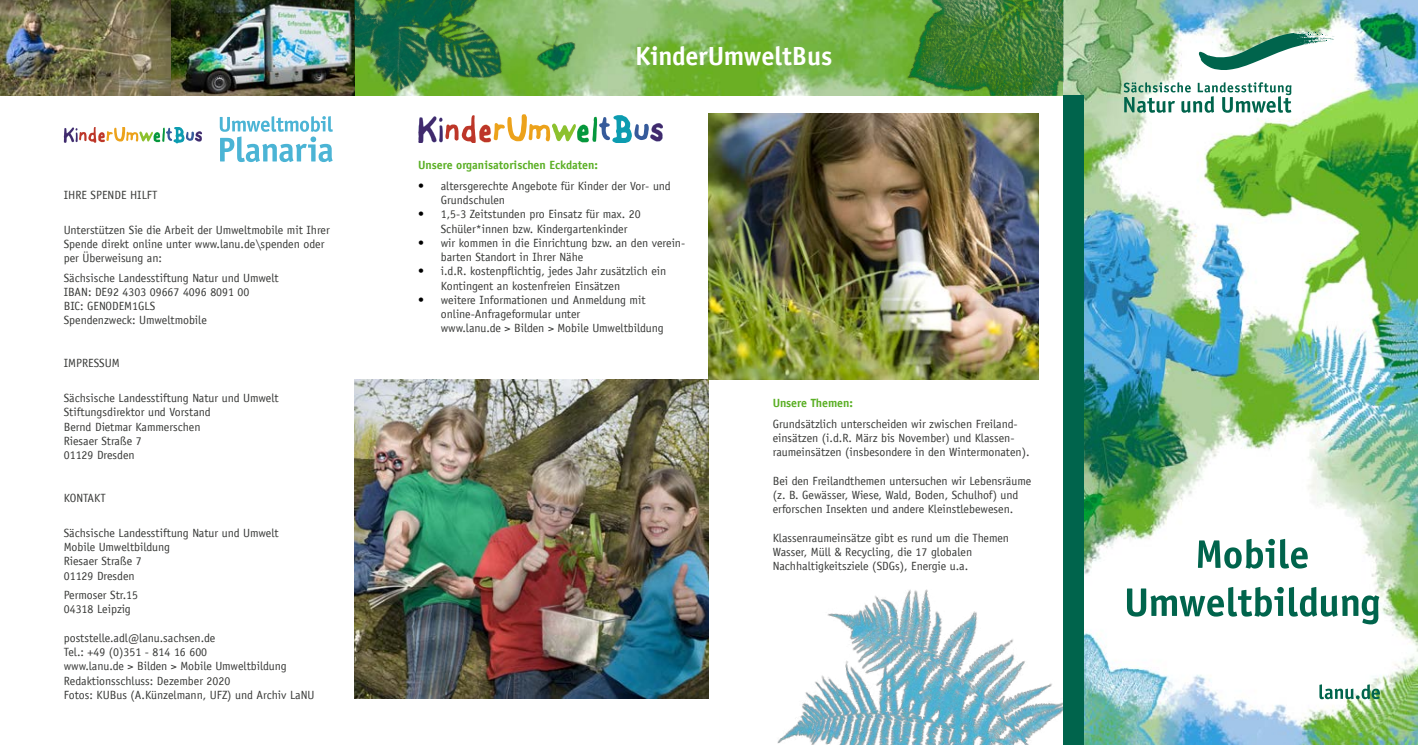
<style>
.page{position:relative;width:1418px;height:745px;background:#fff}
.page>*{position:absolute;margin:0;border:0;box-sizing:border-box;transform-origin:0 0}
.Überschrift_H2{font:700 26.25px "Officina Sans LT";color:#fff}
.Überschrift_H4{font:11.88px/14.2px "Officina Sans LT";color:#383937}
.Überschrift_H3{font:700 11.88px "Officina Sans LT";color:#5aaf24}
.s1{color:#000}
</style>
<div class="page">
<img style="left:599px;top:0;width:249px;height:96px">
<img style="left:0;top:0;width:516px;height:96px">
<img style="left:1063px;top:0;width:354px;height:744px">
<img style="left:354px;top:379px;width:355px;height:319px">
<svg style="left:418px;top:114px;width:245px;height:29px"></svg>
<img style="left:709px;top:113px;width:329px;height:266px">
<svg style="left:64px;top:127px;width:138px;height:16px"></svg>
<svg style="left:220px;top:116px;width:113px;height:46px"></svg>
<img style="left:516px;top:0;width:83px;height:96px">
<img style="left:848px;top:0;width:215px;height:96px">
<img style="left:777px;top:589px;width:286px;height:155px">
<svg style="left:1198px;top:31px;width:137px;height:40px"></svg>
<svg style="left:1123px;top:82px;width:168px;height:31px"></svg>
<svg style="left:1319px;top:684px;width:60px;height:14px"></svg>
<div style="left:1063px;top:96px;width:20px;height:648px;background:#00644c"></div>
<svg style="left:1126px;top:586px;width:253px;height:38px"></svg>
<svg style="left:1197px;top:538px;width:110px;height:30px"></svg>
<h4 class="Überschrift_H4" style="left:64px;top:188px;width:95px">IHRE SPENDE HILFT</h4>
<p class="Überschrift_H4" style="left:64px;top:222px;width:267px">Unterstützen Sie die Arbeit der Umweltmobile mit Ihrer<br>Spende direkt online unter www.lanu.de\spenden oder per Überweisung an:</p>
<p class="Überschrift_H4" style="left:64px;top:270px;width:216px">Sächsische Landesstiftung Natur und Umwelt</p>
<p class="Überschrift_H4" style="left:64px;top:284px;width:187px">IBAN: DE92 4303 09667 4096 8091 00</p>
<p class="Überschrift_H4" style="left:64px;top:299px;width:93px">BIC: GENODEM1GLS</p>
<p class="Überschrift_H4" style="left:64px;top:313px;width:144px">Spendenzweck: Umweltmobile</p>
<h4 class="Überschrift_H4" style="left:64px;top:356px;width:57px">IMPRESSUM</h4>
<p class="Überschrift_H4" style="left:64px;top:391px;width:216px">Sächsische Landesstiftung Natur und Umwelt</p>
<p class="Überschrift_H4" style="left:64px;top:405px;width:148px">Stiftungsdirektor und Vorstand</p>
<p class="Überschrift_H4" style="left:64px;top:419px;width:138px">Bernd Dietmar Kammerschen</p>
<p class="Überschrift_H4" style="left:64px;top:433px;width:79px">Riesaer Straße 7</p>
<p class="Überschrift_H4" style="left:64px;top:448px;width:72px">01129 Dresden</p>
<h4 class="Überschrift_H4" style="left:64px;top:490px;width:43px">KONTAKT</h4>
<p class="Überschrift_H4" style="left:64px;top:525px;width:216px">Sächsische Landesstiftung Natur und Umwelt</p>
<p class="Überschrift_H4" style="left:64px;top:539px;width:108px">Mobile Umweltbildung</p>
<p class="Überschrift_H4" style="left:64px;top:554px;width:79px">Riesaer Straße 7</p>
<p class="Überschrift_H4" style="left:64px;top:568px;width:72px">01129 Dresden</p>
<p class="Überschrift_H4" style="left:64px;top:587px;width:76px">Permoser Str.15</p>
<p class="Überschrift_H4" style="left:64px;top:601px;width:69px">04318 Leipzig</p>
<p class="Überschrift_H4" style="left:64px;top:630px;width:153px">poststelle.adl@lanu.sachsen.de</p>
<p class="Überschrift_H4" style="left:64px;top:644px;width:145px">Tel.: +49 (0)351 - 814 16 600</p>
<p class="Überschrift_H4" style="left:64px;top:658px;width:224px">www.lanu.de &gt; Bilden &gt; Mobile Umweltbildung</p>
<p class="Überschrift_H4" style="left:64px;top:673px;width:168px">Redaktionsschluss: Dezember 2020</p>
<p class="Überschrift_H4" style="left:64px;top:687px;width:252px">Fotos: KUBus (A.Künzelmann, UFZ) und Archiv LaNU</p>
<h2 class="Überschrift_H2" style="left:635px;top:40px;width:198px">KinderUmweltBus</h2>
<h3 class="Überschrift_H3" style="left:418px;top:157px;width:181px">Unsere organisatorischen Eckdaten:</h3>
<p class="Überschrift_H4" style="left:441px;top:178px;width:231px;text-indent:-22px"><span class="s1">•</span> altersgerechte Angebote für Kinder der Vor- und<br>Grundschulen</p>
<p class="Überschrift_H4" style="left:441px;top:207px;width:201px;text-indent:-22px"><span class="s1">•</span> 1,5-3 Zeitstunden pro Einsatz für max. 20<br>Schüler*innen bzw. Kindergartenkinder</p>
<p class="Überschrift_H4" style="left:441px;top:235px;width:246px;text-indent:-22px"><span class="s1">•</span> wir kommen in die Einrichtung bzw. an den verein&shy;barten Standort in Ihrer Nähe</p>
<p class="Überschrift_H4" style="left:441px;top:264px;width:227px;text-indent:-22px"><span class="s1">•</span> i.d.R. kostenpflichtig, jedes Jahr zusätzlich ein<br>Kontingent an kostenfreien Einsätzen</p>
<p class="Überschrift_H4" style="left:441px;top:292px;width:224px;text-indent:-22px"><span class="s1">•</span> weitere Informationen und Anmeldung mit online-Anfrageformular unter<br>www.lanu.de &gt; Bilden &gt; Mobile Umweltbildung</p>
<p class="Überschrift_H3" style="left:772px;top:395px;width:82px">Unsere Themen:</p>
<p class="Überschrift_H4" style="left:772px;top:416px;width:258px">Grundsätzlich unterscheiden wir zwischen Freiland&shy;einsätzen (i.d.R. März bis November) und Klassen&shy;raumeinsätzen (insbesondere in den Wintermonaten).</p>
<p class="Überschrift_H4" style="left:772px;top:473px;width:260px">Bei den Freilandthemen untersuchen wir Lebensräume (z. B. Gewässer, Wiese, Wald, Boden, Schulhof) und erforschen Insekten und andere Kleinstlebewesen.</p>
<p class="Überschrift_H4" style="left:772px;top:530px;width:238px">Klassenraumeinsätze gibt es rund um die Themen<br>Wasser, Müll &amp; Recycling, die 17 globalen<br>Nachhaltigkeitsziele (SDGs), Energie u.a.</p>
</div>
